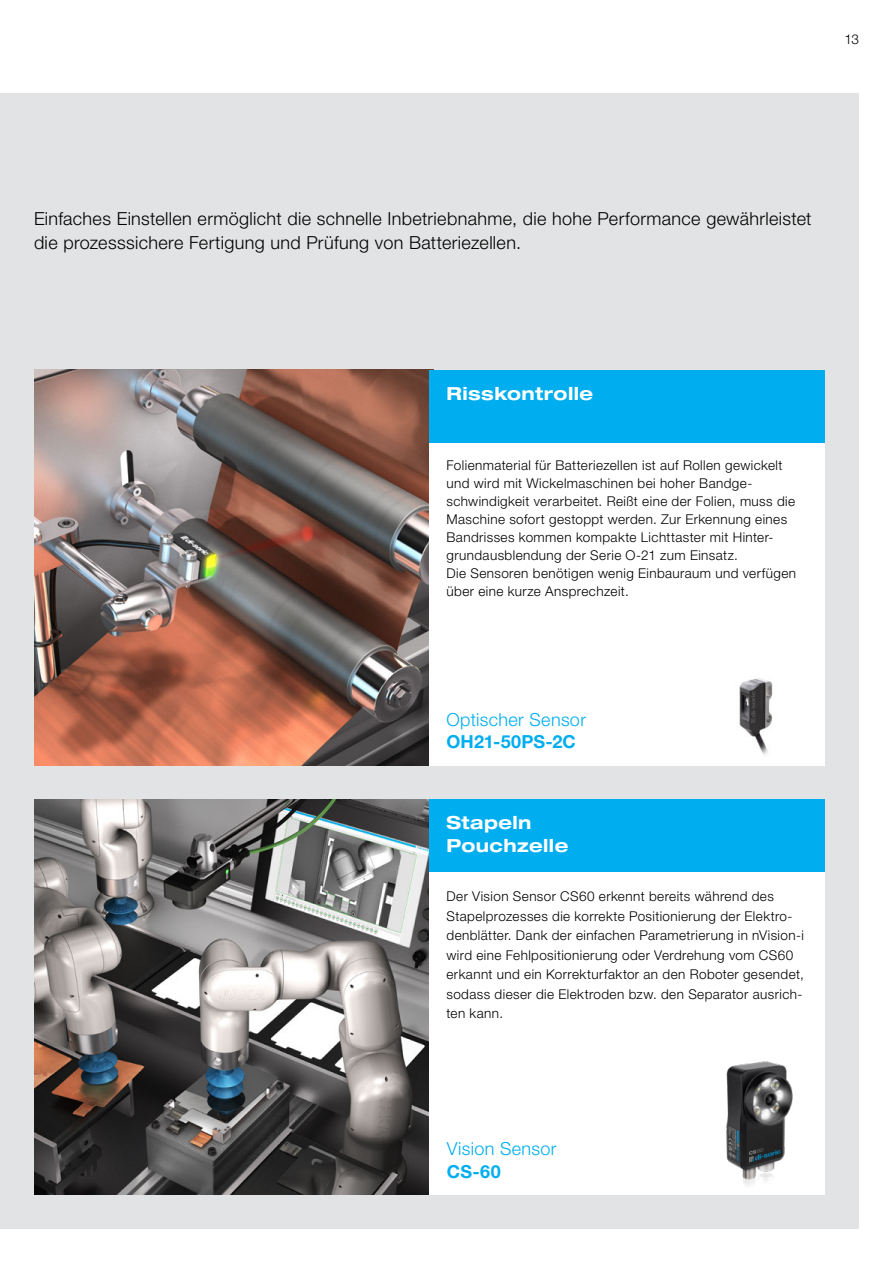
<style>
.page{position:relative;width:893px;height:1263px;background:#fff}
.page>*{position:absolute;margin:0;border:0;box-sizing:border-box;transform-origin:0 0}
.t1{font:300 18px/24px "Helvetica Neue LTW1 G";letter-spacing:.02em;color:#000}
.t2{font:700 expanded 18px/22.5px "Helvetica Neue LTW1 G";letter-spacing:.025em;color:#fff}
.t3{font:300 18px "Helvetica Neue LTW1 G";letter-spacing:.02em;color:#00aeef}
.t4{font:700 18px "Helvetica Neue LTW1 G";letter-spacing:.005em;color:#00aeef}
.t5{font:300 13.5px/18px "Helvetica Neue LTW1 G";letter-spacing:.03em;color:#000}
</style>
<div class="page">
<div style="left:0;top:94px;width:859px;height:1135px;background:#e2e3e4"></div>
<img style="left:34px;top:799px;width:395px;height:396px">
<div style="left:429px;top:799px;width:396px;height:396px;background:#fff"></div>
<div style="left:429px;top:799px;width:396px;height:73px;background:#00aeef"></div>
<img style="left:34px;top:370px;width:395px;height:395px">
<div style="left:429px;top:370px;width:396px;height:395px;background:#fff"></div>
<div style="left:429px;top:370px;width:396px;height:72px;background:#00aeef"></div>
<img style="left:739px;top:678px;width:34px;height:77px">
<img style="left:726px;top:1061px;width:67px;height:125px">
<p class="t5" style="left:844px;top:30px;width:16px">13</p>
<h1 class="t1" style="left:34px;top:207px;width:779px">Einfaches Einstellen ermöglicht die schnelle Inbetriebnahme, die hohe Performance gewährleistet die prozesssichere Fertigung und Prüfung von Batteriezellen.</h1>
<h1 class="t2" style="left:446px;top:381px;width:148px">Risskontrolle</h1>
<p class="t5" style="left:446px;top:456px;width:351px">Folienmaterial für Batteriezellen ist auf Rollen gewickelt und wird mit Wickelmaschinen bei hoher Bandge&shy;schwindigkeit verarbeitet. Reißt eine der Folien, muss die Maschine sofort gestoppt werden. Zur Erkennung eines Bandrisses kommen kompakte Lichttaster mit Hinter&shy;grundausblendung der Serie O-21 zum Einsatz.<br>Die Sensoren benötigen wenig Einbauraum und verfügen über eine kurze Ansprechzeit.</p>
<h1 class="t3" style="left:446px;top:708px;width:141px">Optischer Sensor</h1>
<h1 class="t4" style="left:446px;top:731px;width:131px">OH21-50PS-2C</h1>
<h1 class="t2" style="left:446px;top:811px;width:123px">Stapeln<br>Pouchzelle</h1>
<p class="t5" style="left:446px;top:886px;width:359px;line-height:19.5px">Der Vision Sensor CS60 erkennt bereits während des Stapelprozesses die korrekte Positionierung der Elektro&shy;denblätter. Dank der einfachen Parametrierung in nVision-i wird eine Fehlpositionierung oder Verdrehung vom CS60 erkannt und ein Korrekturfaktor an den Roboter gesendet, sodass dieser die Elektroden bzw. den Separator ausrich&shy;ten kann.</p>
<h1 class="t3" style="left:447px;top:1138px;width:111px">Vision Sensor</h1>
<h1 class="t4" style="left:447px;top:1160px;width:55px">CS-60</h1>
</div>
